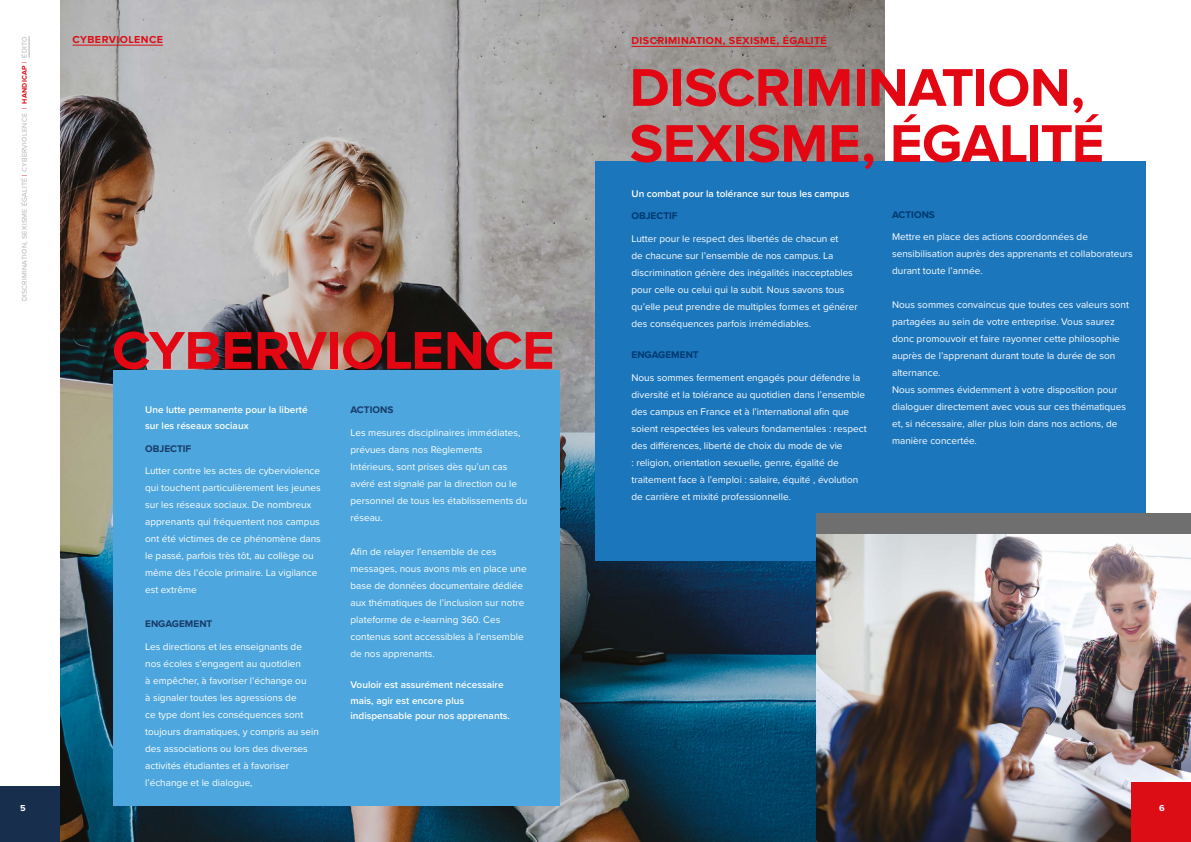
<style>
.page{position:relative;width:1191px;height:842px;background:#fff}
.page>*{position:absolute;margin:0;border:0;box-sizing:border-box;transform-origin:0 0}
.t1{font:700 55px/56px "Proxima Nova";letter-spacing:-.01em;color:#e30613}
.t2{font:700 10.5px "Proxima Nova";letter-spacing:.04em;color:#dc0d15}
.t3{font:10px/17px "Proxima Nova";color:#fff}
.t4{font:600 10px/15.6px "Proxima Nova";color:#fff}
.t5{font:700 10px "Proxima Nova";color:#003a70}
.t6{font:700 10px "Proxima Nova";color:#183c6a}
.t7{font:700 9px "Proxima Nova";color:#fff}
.t8{font:7px "Proxima Nova";letter-spacing:.04em;color:#b3b2b2}
.s1{color:#dc0d15}
.s2{font-weight:700;color:#dc0d15}
.s3{color:#b2b1b1}
</style>
<div class="page">
<img style="left:60px;top:0;width:824px;height:842px">
<div style="left:595px;top:162px;width:550px;height:399px;background:#1c76bc"></div>
<div style="left:816px;top:513px;width:375px;height:329px;background:#706f6f"></div>
<img style="left:816px;top:534px;width:375px;height:308px">
<hr style="left:73px;top:45px;width:90px;height:1px;background:#dc0d15">
<div style="left:0;top:787px;width:60px;height:55px;background:#172e4d"></div>
<svg style="left:29px;top:36px;width:1px;height:22px"></svg>
<div style="left:113px;top:370px;width:446px;height:436px;background:#4da6dd"></div>
<div style="left:1131px;top:782px;width:60px;height:60px;background:#dc0d15"></div>
<hr style="left:631px;top:46px;width:195px;height:1px;background:#dc0d15">
<p class="t8" style="left:19px;top:301px;width:267px;rotate:-90deg">DISCRIMINATION, SEXISME ÉGALITÉ <span class="s1">|</span> CYBERVIOLENCE <span class="s1">|</span> <span class="s2">HANDICAP</span> <span class="s1">|</span> <span class="s3">ÉDITO</span></p>
<p class="t7" style="left:20px;top:803px;width:7px">5</p>
<p class="t2" style="left:73px;top:33px;width:92px">CYBERVIOLENCE</p>
<h1 class="t1" style="left:112px;top:324px;width:444px">CYBERVIOLENCE</h1>
<p class="t4" style="left:145px;top:402px;width:164px">Une lutte permanente pour la liberté sur les réseaux sociaux</p>
<p class="t6" style="left:145px;top:442px;width:48px">OBJECTIF</p>
<p class="t3" style="left:145px;top:462px;width:177px">Lutter contre les actes de cyberviolence qui touchent particulièrement les jeunes sur les réseaux sociaux. De nombreux apprenants qui fréquentent nos campus ont été victimes de ce phénomène dans le passé, parfois très tôt, au collège ou même dès l’école primaire. La vigilance est extrême</p>
<p class="t6" style="left:145px;top:618px;width:69px">ENGAGEMENT</p>
<p class="t3" style="left:145px;top:638px;width:175px">Les directions et les enseignants de nos écoles s’engagent au quotidien<br>à empêcher, à favoriser l’échange ou<br>à signaler toutes les agressions de<br>ce type dont les conséquences sont toujours dramatiques, y compris au sein des associations ou lors des diverses activités étudiantes et à favoriser l’échange et le dialogue,</p>
<p class="t6" style="left:350px;top:404px;width:44px">ACTIONS</p>
<p class="t3" style="left:350px;top:424px;width:178px">Les mesures disciplinaires immédiates, prévues dans nos Règlements<br>Intérieurs, sont prises dès qu’un cas avéré est signalé par la direction ou le personnel de tous les établissements du réseau.</p>
<p class="t3" style="left:350px;top:543px;width:178px">Afin de relayer l’ensemble de ces messages, nous avons mis en place une base de données documentaire dédiée aux thématiques de l’inclusion sur notre plateforme de e-learning 360. Ces contenus sont accessibles à l’ensemble de nos apprenants.</p>
<p class="t4" style="left:350px;top:677px;width:161px">Vouloir est assurément nécessaire mais, agir est encore plus indispensable pour nos apprenants.</p>
<p class="t2" style="left:631px;top:35px;width:197px">DISCRIMINATION, SEXISME, ÉGALITÉ</p>
<h1 class="t1" style="left:629px;top:61px;width:476px">DISCRIMINATION,<br>SEXISME, ÉGALITÉ</h1>
<p class="t4" style="left:631px;top:185px;width:219px">Un combat pour la tolérance sur tous les campus</p>
<p class="t5" style="left:631px;top:210px;width:48px">OBJECTIF</p>
<p class="t3" style="left:631px;top:230px;width:228px">Lutter pour le respect des libertés de chacun et<br>de chacune sur l’ensemble de nos campus. La discrimination génère des inégalités inacceptables pour celle ou celui qui la subit. Nous savons tous qu’elle peut prendre de multiples formes et générer des conséquences parfois irrémédiables.</p>
<p class="t5" style="left:631px;top:349px;width:69px">ENGAGEMENT</p>
<p class="t3" style="left:631px;top:369px;width:237px">Nous sommes fermement engagés pour défendre la diversité et la tolérance au quotidien dans l’ensemble des campus en France et à l’international afin que soient respectées les valeurs fondamentales : respect des différences, liberté de choix du mode de vie<br>: religion, orientation sexuelle, genre, égalité de traitement face à l’emploi : salaire, équité , évolution de carrière et mixité professionnelle.</p>
<p class="t5" style="left:892px;top:209px;width:44px">ACTIONS</p>
<p class="t3" style="left:892px;top:228px;width:242px">Mettre en place des actions coordonnées de sensibilisation auprès des apprenants et collaborateurs durant toute l’année.</p>
<p class="t3" style="left:892px;top:296px;width:238px">Nous sommes convaincus que toutes ces valeurs sont partagées au sein de votre entreprise. Vous saurez donc promouvoir et faire rayonner cette philosophie auprès de l’apprenant durant toute la durée de son alternance.<br>Nous sommes évidemment à votre disposition pour dialoguer directement avec vous sur ces thématiques et, si nécessaire, aller plus loin dans nos actions, de manière concertée.</p>
<p class="t7" style="left:1159px;top:803px;width:7px">6</p>
</div>
